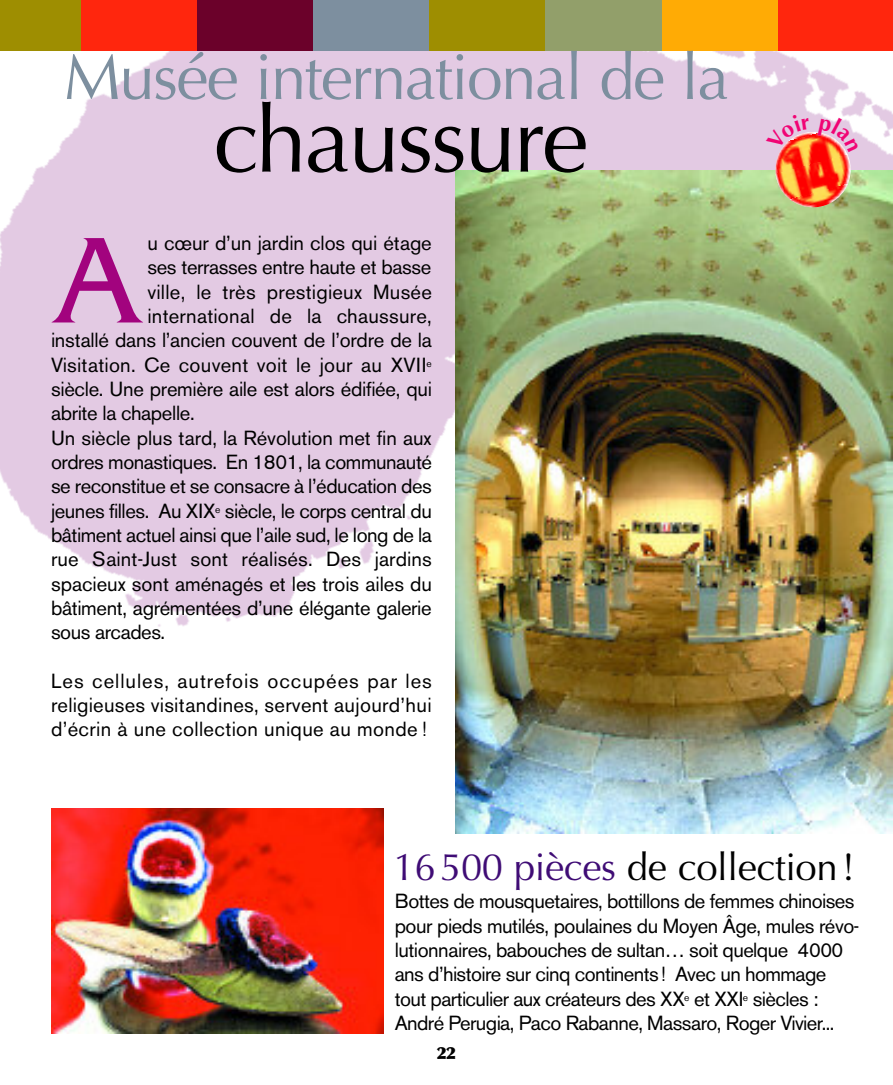
<style>
.page{position:relative;width:893px;height:1085px;background:#fff}
.page>*{position:absolute;margin:0;border:0;box-sizing:border-box;transform-origin:0 0}
.t1{font:128.25px "Friz Quadrata";color:#a2037e}
.t2{font:92.92px "Optima";letter-spacing:-.03em;color:#000}
.t3{font:64.12px "Optima";letter-spacing:-.03em;color:#7d8f9f}
.t4{font:38.25px "Optima";letter-spacing:-.01em;color:#000}
.t5{font:20.25px/24.3px "Akzidenz Grotesk BE";letter-spacing:-.02em;color:#000;text-align:justify}
.t6{font:20.25px "Akzidenz Grotesk BE";letter-spacing:.01em;color:#000}
.t7{font:20.25px "Akzidenz Grotesk BE";color:#000}
.t8{font:20.25px "Akzidenz Grotesk BE";letter-spacing:.005em;color:#000}
.t9{font:900 16.88px "Optima";color:#000}
.s1{color:#3f0c75}
</style>
<div class="page">
<img style="left:0;top:51px;width:893px;height:983px">
<div style="left:0;top:0;width:82px;height:51px;background:#9e8e01"></div>
<div style="left:82px;top:0;width:116px;height:51px;background:#ff260d"></div>
<div style="left:198px;top:0;width:116px;height:51px;background:#6b012a"></div>
<div style="left:314px;top:0;width:116px;height:51px;background:#7d8f9f"></div>
<div style="left:430px;top:0;width:116px;height:51px;background:#9e8e01"></div>
<div style="left:546px;top:0;width:116px;height:51px;background:#929f6a"></div>
<div style="left:662px;top:0;width:116px;height:51px;background:#ffab05"></div>
<div style="left:778px;top:0;width:115px;height:51px;background:#ff260d"></div>
<img style="left:51px;top:808px;width:333px;height:225px">
<img style="left:456px;top:171px;width:437px;height:661px">
<img style="left:771px;top:128px;width:83px;height:26px">
<img style="left:771px;top:154px;width:84px;height:50px">
<img style="left:783px;top:184px;width:4px;height:27px">
<img style="left:787px;top:184px;width:65px;height:27px">
<svg style="left:766px;top:114px;width:44px;height:35px;background:#e8bbc2"></svg>
<svg style="left:818px;top:117px;width:41px;height:35px"></svg>
<h3 class="t3" style="left:64px;top:40px;width:667px">Musée international de la</h3>
<h2 class="t2" style="left:213px;top:86px;width:377px">chaussure</h2>
<p class="t5" style="left:147px;top:233px;width:286px">u cœur d’un jardin clos qui étage</p>
<p class="t5" style="left:147px;top:257px;width:285px">ses terrasses entre haute et basse</p>
<p class="t6" style="left:147px;top:284px;width:286px">ville, le très prestigieux Musée</p>
<p class="t6" style="left:147px;top:309px;width:286px">international de la chaussure,</p>
<p class="t5" style="left:51px;top:330px;width:383px">installé dans l’ancien couvent de l’ordre de la</p>
<p class="t6" style="left:51px;top:357px;width:382px">Visitation. Ce couvent voit le jour au XVII<sup>e</sup></p>
<p class="t5" style="left:51px;top:379px;width:382px">siècle. Une première aile est alors édifiée, qui</p>
<p class="t5" style="left:51px;top:403px;width:145px">abrite la chapelle.</p>
<p class="t5" style="left:51px;top:427px;width:382px">Un siècle plus tard, la Révolution met fin aux</p>
<p class="t5" style="left:51px;top:452px;width:383px">ordres monastiques. En 1801, la communauté</p>
<p class="t5" style="left:51px;top:476px;width:382px">se reconstitue et se consacre à l’éducation des</p>
<p class="t5" style="left:51px;top:500px;width:382px">jeunes filles. Au XIX<sup>e</sup> siècle, le corps central du</p>
<p class="t5" style="left:51px;top:525px;width:382px">bâtiment actuel ainsi que l’aile sud, le long de la</p>
<p class="t8" style="left:51px;top:552px;width:382px">rue Saint-Just sont réalisés. Des jardins</p>
<p class="t7" style="left:51px;top:576px;width:382px">spacieux sont aménagés et les trois ailes du</p>
<p class="t5" style="left:51px;top:597px;width:382px">bâtiment, agrémentées d’une élégante galerie</p>
<p class="t5" style="left:51px;top:622px;width:116px">sous arcades.</p>
<p class="t5" style="left:51px;top:670px;width:382px">Les cellules, autrefois occupées par les religieuses visitandines, servent aujourd’hui d’écrin à une collection unique au monde !</p>
<h1 class="t1" style="left:51px;top:203px;width:94px">A</h1>
<h3 class="t4" style="left:394px;top:845px;width:463px"><span class="s1">16500 pièces</span> de collection!</h3>
<p class="t5" style="left:395px;top:891px;width:466px;text-align:left">Bottes de mousquetaires, bottillons de femmes chinoises pour pieds mutilés, poulaines du Moyen Âge, mules révo&shy;lutionnaires, babouches de sultan… soit quelque 4000 ans d’histoire sur cinq continents! Avec un hommage tout particulier aux créateurs des XX<sup>e</sup> et XXI<sup>e</sup> siècles :<br>André Perugia, Paco Rabanne, Massaro, Roger Vivier...</p>
<p class="t9" style="left:437px;top:1042px;width:21px">22</p>
</div>
